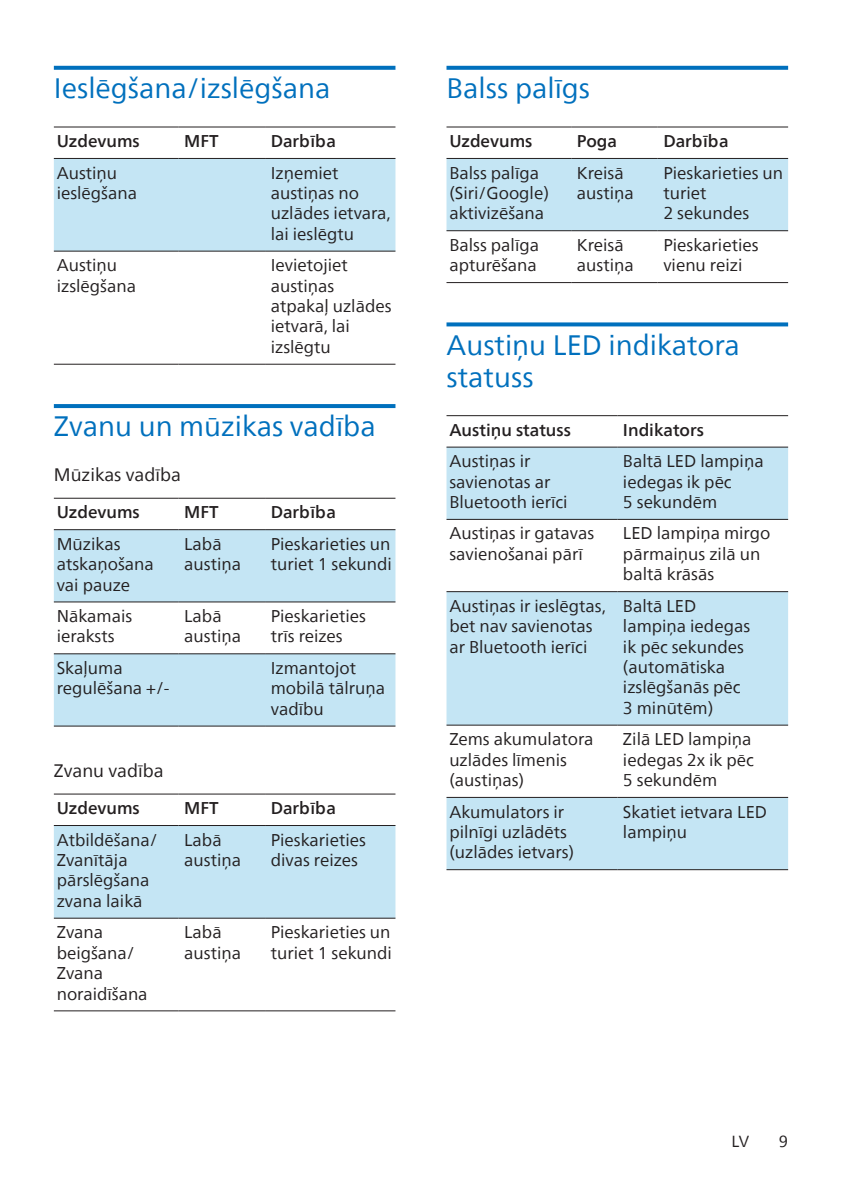
<style>
.page{position:relative;width:842px;height:1191px;background:#fff}
.page>*{position:absolute;margin:0;border:0;box-sizing:border-box;transform-origin:0 0}
.heading2{font:28px/32px "Neue Frutiger World";color:#0070bd}
.Body_Text__0{font:18px "Neue Frutiger World";color:#231f20}
.Body_Text{font:17px/20.4px "Neue Frutiger World";color:#231f20}
.Body_Text-2{font:500 17px "Neue Frutiger World";color:#231f20}
.t1{font:16px "Neue Frutiger World";color:#231f20}
</style>
<div class="page">
<svg style="left:54px;top:66px;width:341px;height:4px"></svg>
<svg style="left:54px;top:404px;width:341px;height:4px"></svg>
<div style="left:54px;top:159px;width:341px;height:92px;background:#c4e5f4"></div>
<hr style="left:54px;top:126px;width:125px;height:1px;background:#231f20">
<hr style="left:179px;top:126px;width:86px;height:1px;background:#231f20">
<hr style="left:265px;top:126px;width:130px;height:1px;background:#231f20">
<hr style="left:54px;top:158px;width:125px;height:1px;background:#231f20">
<hr style="left:179px;top:158px;width:86px;height:1px;background:#231f20">
<hr style="left:265px;top:158px;width:130px;height:1px;background:#231f20">
<hr style="left:54px;top:251px;width:125px;height:1px;background:#231f20">
<hr style="left:179px;top:251px;width:86px;height:1px;background:#231f20">
<hr style="left:265px;top:251px;width:130px;height:1px;background:#231f20">
<hr style="left:54px;top:364px;width:125px;height:1px;background:#231f20">
<hr style="left:179px;top:364px;width:86px;height:1px;background:#231f20">
<hr style="left:265px;top:364px;width:130px;height:1px;background:#231f20">
<svg style="left:54px;top:530px;width:341px;height:195px;fill:#c4e5f4"></svg>
<hr style="left:54px;top:498px;width:125px;height:1px;background:#231f20">
<hr style="left:179px;top:498px;width:86px;height:1px;background:#231f20">
<hr style="left:265px;top:498px;width:130px;height:1px;background:#231f20">
<hr style="left:54px;top:529px;width:125px;height:1px;background:#231f20">
<hr style="left:179px;top:529px;width:86px;height:1px;background:#231f20">
<hr style="left:265px;top:529px;width:130px;height:1px;background:#231f20">
<hr style="left:54px;top:601px;width:125px;height:1px;background:#231f20">
<hr style="left:179px;top:601px;width:86px;height:1px;background:#231f20">
<hr style="left:265px;top:601px;width:130px;height:1px;background:#231f20">
<hr style="left:54px;top:653px;width:125px;height:1px;background:#231f20">
<hr style="left:179px;top:653px;width:86px;height:1px;background:#231f20">
<hr style="left:265px;top:653px;width:130px;height:1px;background:#231f20">
<hr style="left:54px;top:725px;width:125px;height:1px;background:#231f20">
<hr style="left:179px;top:725px;width:86px;height:1px;background:#231f20">
<hr style="left:265px;top:725px;width:130px;height:1px;background:#231f20">
<div style="left:54px;top:826px;width:341px;height:91px;background:#c4e5f4"></div>
<hr style="left:54px;top:793px;width:125px;height:1px;background:#231f20">
<hr style="left:179px;top:793px;width:86px;height:1px;background:#231f20">
<hr style="left:265px;top:793px;width:130px;height:1px;background:#231f20">
<hr style="left:54px;top:825px;width:125px;height:1px;background:#231f20">
<hr style="left:179px;top:825px;width:86px;height:1px;background:#231f20">
<hr style="left:265px;top:825px;width:130px;height:1px;background:#231f20">
<hr style="left:54px;top:917px;width:125px;height:1px;background:#231f20">
<hr style="left:179px;top:917px;width:86px;height:1px;background:#231f20">
<hr style="left:265px;top:917px;width:130px;height:1px;background:#231f20">
<hr style="left:54px;top:1010px;width:125px;height:1px;background:#231f20">
<hr style="left:179px;top:1010px;width:86px;height:1px;background:#231f20">
<hr style="left:265px;top:1010px;width:130px;height:1px;background:#231f20">
<svg style="left:446px;top:66px;width:342px;height:4px"></svg>
<svg style="left:446px;top:322px;width:342px;height:4px"></svg>
<div style="left:446px;top:159px;width:342px;height:71px;background:#c4e5f4"></div>
<hr style="left:446px;top:126px;width:125px;height:1px;background:#231f20">
<hr style="left:571px;top:126px;width:87px;height:1px;background:#231f20">
<hr style="left:658px;top:126px;width:130px;height:1px;background:#231f20">
<hr style="left:446px;top:158px;width:125px;height:1px;background:#231f20">
<hr style="left:571px;top:158px;width:87px;height:1px;background:#231f20">
<hr style="left:658px;top:158px;width:130px;height:1px;background:#231f20">
<hr style="left:446px;top:230px;width:125px;height:1px;background:#231f20">
<hr style="left:571px;top:230px;width:87px;height:1px;background:#231f20">
<hr style="left:658px;top:230px;width:130px;height:1px;background:#231f20">
<hr style="left:446px;top:282px;width:125px;height:1px;background:#231f20">
<hr style="left:571px;top:282px;width:87px;height:1px;background:#231f20">
<hr style="left:658px;top:282px;width:130px;height:1px;background:#231f20">
<svg style="left:446px;top:447px;width:342px;height:422px;fill:#c4e5f4"></svg>
<svg style="left:446px;top:725px;width:342px;height:72px"></svg>
<hr style="left:446px;top:415px;width:171px;height:1px;background:#231f20">
<hr style="left:617px;top:415px;width:171px;height:1px;background:#231f20">
<hr style="left:446px;top:446px;width:171px;height:1px;background:#231f20">
<hr style="left:617px;top:446px;width:171px;height:1px;background:#231f20">
<hr style="left:446px;top:519px;width:171px;height:1px;background:#231f20">
<hr style="left:617px;top:519px;width:171px;height:1px;background:#231f20">
<hr style="left:446px;top:591px;width:171px;height:1px;background:#231f20">
<hr style="left:617px;top:591px;width:171px;height:1px;background:#231f20">
<hr style="left:446px;top:724px;width:171px;height:1px;background:#231f20">
<hr style="left:617px;top:724px;width:171px;height:1px;background:#231f20">
<hr style="left:446px;top:797px;width:171px;height:1px;background:#231f20">
<hr style="left:617px;top:797px;width:171px;height:1px;background:#231f20">
<hr style="left:446px;top:869px;width:171px;height:1px;background:#231f20">
<hr style="left:617px;top:869px;width:171px;height:1px;background:#231f20">
<p class="heading2" style="left:54px;top:73px;width:278px">Ieslēgšana/izslēgšana</p>
<p class="Body_Text-2" style="left:57px;top:127px;width:85px">Uzdevums</p>
<p class="Body_Text-2" style="left:184px;top:127px;width:36px">MFT</p>
<p class="Body_Text-2" style="left:271px;top:127px;width:67px">Darbība</p>
<p class="Body_Text" style="left:57px;top:163px;width:82px">Austiņu ieslēgšana</p>
<p class="Body_Text" style="left:271px;top:163px;width:121px">Izņemiet austiņas no uzlādes ietvara, lai ieslēgtu</p>
<p class="Body_Text" style="left:57px;top:255px;width:81px">Austiņu izslēgšana</p>
<p class="Body_Text" style="left:271px;top:255px;width:122px">Ievietojiet austiņas atpakaļ uzlādes ietvarā, lai izslēgtu</p>
<p class="heading2" style="left:54px;top:411px;width:323px">Zvanu un mūzikas vadība</p>
<p class="Body_Text__0" style="left:54px;top:460px;width:129px">Mūzikas vadība</p>
<p class="Body_Text-2" style="left:57px;top:498px;width:85px">Uzdevums</p>
<p class="Body_Text-2" style="left:184px;top:498px;width:36px">MFT</p>
<p class="Body_Text-2" style="left:271px;top:498px;width:67px">Darbība</p>
<p class="Body_Text" style="left:57px;top:534px;width:99px">Mūzikas atskaņošana vai pauze</p>
<p class="Body_Text" style="left:184px;top:534px;width:58px">Labā austiņa</p>
<p class="Body_Text" style="left:271px;top:534px;width:123px">Pieskarieties un turiet 1 sekundi</p>
<p class="Body_Text" style="left:57px;top:606px;width:77px">Nākamais ieraksts</p>
<p class="Body_Text" style="left:184px;top:606px;width:58px">Labā austiņa</p>
<p class="Body_Text" style="left:271px;top:606px;width:97px">Pieskarieties trīs reizes</p>
<p class="Body_Text" style="left:57px;top:658px;width:114px">Skaļuma regulēšana +/-</p>
<p class="Body_Text" style="left:271px;top:658px;width:116px">Izmantojot mobilā tālruņa vadību</p>
<p class="Body_Text__0" style="left:54px;top:756px;width:111px">Zvanu vadība</p>
<p class="Body_Text-2" style="left:57px;top:794px;width:85px">Uzdevums</p>
<p class="Body_Text-2" style="left:184px;top:794px;width:36px">MFT</p>
<p class="Body_Text-2" style="left:271px;top:794px;width:67px">Darbība</p>
<p class="Body_Text" style="left:57px;top:829px;width:102px">Atbildēšana/<br>Zvanītāja pārslēgšana zvana laikā</p>
<p class="Body_Text" style="left:184px;top:829px;width:58px">Labā austiņa</p>
<p class="Body_Text" style="left:271px;top:829px;width:97px">Pieskarieties divas reizes</p>
<p class="Body_Text" style="left:57px;top:922px;width:92px">Zvana beigšana/<br>Zvana noraidīšana</p>
<p class="Body_Text" style="left:184px;top:922px;width:58px">Labā austiņa</p>
<p class="Body_Text" style="left:271px;top:922px;width:123px">Pieskarieties un turiet 1 sekundi</p>
<p class="heading2" style="left:446px;top:73px;width:145px">Balss palīgs</p>
<p class="Body_Text-2" style="left:449px;top:127px;width:85px">Uzdevums</p>
<p class="Body_Text-2" style="left:577px;top:127px;width:42px">Poga</p>
<p class="Body_Text-2" style="left:663px;top:127px;width:67px">Darbība</p>
<p class="Body_Text" style="left:449px;top:163px;width:101px">Balss palīga (Siri/Google) aktivizēšana</p>
<p class="Body_Text" style="left:577px;top:163px;width:58px">Kreisā austiņa</p>
<p class="Body_Text" style="left:663px;top:163px;width:121px">Pieskarieties un turiet<br>2 sekundes</p>
<p class="Body_Text" style="left:449px;top:235px;width:91px">Balss palīga apturēšana</p>
<p class="Body_Text" style="left:577px;top:235px;width:58px">Kreisā austiņa</p>
<p class="Body_Text" style="left:663px;top:235px;width:97px">Pieskarieties vienu reizi</p>
<p class="heading2" style="left:446px;top:329px;width:295px">Austiņu LED indikatora statuss</p>
<p class="Body_Text-2" style="left:449px;top:416px;width:123px">Austiņu statuss</p>
<p class="Body_Text-2" style="left:623px;top:416px;width:83px">Indikators</p>
<p class="Body_Text" style="left:449px;top:451px;width:120px">Austiņas ir savienotas ar<br>Bluetooth ierīci</p>
<p class="Body_Text" style="left:623px;top:451px;width:142px">Baltā LED lampiņa iedegas ik pēc<br>5 sekundēm</p>
<p class="Body_Text" style="left:449px;top:523px;width:146px">Austiņas ir gatavas savienošanai pārī</p>
<p class="Body_Text" style="left:623px;top:523px;width:149px">LED lampiņa mirgo pārmaiņus zilā un baltā krāsās</p>
<p class="Body_Text" style="left:449px;top:596px;width:158px">Austiņas ir ieslēgtas, bet nav savienotas ar Bluetooth ierīci</p>
<p class="Body_Text" style="left:623px;top:596px;width:129px">Baltā LED lampiņa iedegas ik pēc sekundes (automātiska izslēgšanās pēc<br>3 minūtēm)</p>
<p class="Body_Text" style="left:449px;top:729px;width:146px">Zems akumulatora uzlādes līmenis (austiņas)</p>
<p class="Body_Text" style="left:623px;top:729px;width:132px">Zilā LED lampiņa iedegas 2x ik pēc<br>5 sekundēm</p>
<p class="Body_Text" style="left:449px;top:801px;width:126px">Akumulators ir pilnīgi uzlādēts (uzlādes ietvars)</p>
<p class="Body_Text" style="left:623px;top:801px;width:146px">Skatiet ietvara LED lampiņu</p>
<p class="t1" style="left:732px;top:1128px;width:19px">LV</p>
<p class="t1" style="left:779px;top:1128px;width:11px">9</p>
</div>
